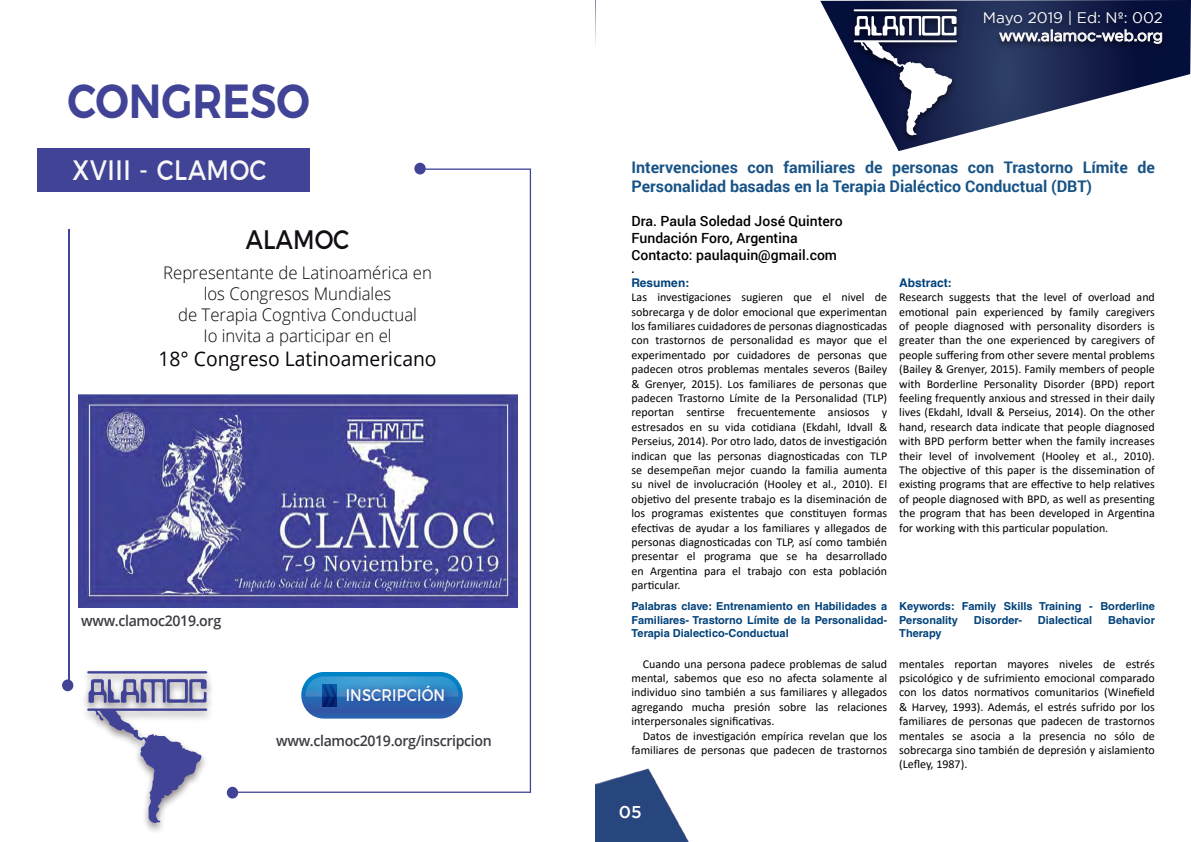
<style>
.page{position:relative;width:1191px;height:842px;background:#fff}
.page>*{position:absolute;margin:0;border:0;box-sizing:border-box;transform-origin:0 0}
.t1{font:600 47.8px "Montserrat";color:#414396;scale:.87 1}
.t2{font:28.1px "Montserrat";letter-spacing:.025em;color:#f9f8f8;scale:.87 1}
.t3{font:26.8px "Montserrat";letter-spacing:.01em;color:#130e14;scale:.87 1}
.t4{font:20.1px "Open Sans";color:#09040b;scale:.96 1}
.t5{font:300 17.4px/20.9px "Open Sans";color:#09040b;text-align:center;scale:.96 1}
.t6{font:500 17px "Gotham";color:#fff}
.t7{font:16.8px "Montserrat";letter-spacing:.01em;color:#f9f8f8;scale:.87 1}
.t8{font:700 16px/19.2px "Roboto";color:#175386}
.t9{font:15.3px/18.3px "Gotham";color:#fff;text-align:right}
.t10{font:600 14.7px "Open Sans";letter-spacing:-.025em;color:#3d3b42;scale:.96 1}
.t11{font:500 14px/16.8px "Roboto";color:#000}
.t12{font:12px/14.4px "Calibri";color:#000;text-align:justify}
.t13{font:700 12px "Helvetica LT Std";color:#00427a}
.t14{font:700 11px/13.2px "Helvetica LT Std";color:#00427a;text-align:justify}
.t15{font:500 11px "Gotham";color:#000}
</style>
<div class="page">
<svg style="left:820px;top:0;width:371px;height:151px"></svg>
<img style="left:845px;top:3px;width:121px;height:143px">
<hr style="left:853px;top:9px;width:104px;height:2px;background:#fff">
<svg style="left:853px;top:16px;width:104px;height:120px"></svg>
<img style="left:974px;top:4px;width:198px;height:51px">
<svg style="left:999px;top:29px;width:163px;height:15px;background:#5e637c"></svg>
<img style="left:595px;top:768px;width:94px;height:74px">
<hr style="left:68px;top:229px;width:1px;height:456px;background:#414396">
<svg style="left:232px;top:168px;width:299px;height:625px"></svg>
<div style="left:414px;top:163px;width:12px;height:11px;background:#414396;border-radius:50%"></div>
<div style="left:227px;top:787px;width:11px;height:11px;background:#414396;border-radius:50%"></div>
<div style="left:62px;top:679px;width:11px;height:12px;background:#414396;border-radius:50%"></div>
<div style="left:37px;top:149px;width:273px;height:43px;background:#414396"></div>
<img style="left:78px;top:395px;width:440px;height:212px">
<svg style="left:301px;top:672px;width:162px;height:47px"></svg>
<svg style="left:305px;top:676px;width:33px;height:31px"></svg>
<img style="left:338px;top:674px;width:122px;height:43px">
<img style="left:84px;top:670px;width:128px;height:162px">
<hr style="left:87px;top:671px;width:120px;height:2px;background:#414396">
<svg style="left:87px;top:679px;width:120px;height:144px"></svg>
<h1 class="t1" style="left:67px;top:63px;width:280px">CONGRESO</h1>
<h2 class="t2" style="left:73px;top:147px;width:224px">XVIII - CLAMOC</h2>
<h3 class="t3" style="left:246px;top:218px;width:121px">ALAMOC</h3>
<h3 class="t5" style="left:163px;top:262px;width:281px">Representante de Latinoamérica en los Congresos Mundiales<br>de Terapia Cogntiva Conductual<br>Io invita a participar en el</h3>
<h3 class="t4" style="left:158px;top:345px;width:291px">18° Congreso Latinoamericano</h3>
<p class="t10" style="left:81px;top:610px;width:147px">www.clamoc2019.org</p>
<h3 class="t7" style="left:346px;top:682px;width:116px">INSCRIPCIÓN</h3>
<p class="t10" style="left:276px;top:730px;width:226px">www.clamoc2019.org/inscripcion</p>
<p class="t9" style="left:983px;top:8px;width:182px">Mayo 2019 | Ed: Nº: 002 www.alamoc-web.org</p>
<h3 class="t8" style="left:631px;top:157px;width:525px">Intervenciones con familiares de personas con Trastorno Límite de<br>Personalidad basadas en la Terapia Dialéctico Conductual (DBT)</h3>
<p class="t11" style="left:631px;top:212px;width:213px">Dra. Paula Soledad José Quintero<br>Fundación Foro, Argentina<br>Contacto: paulaquin@gmail.com</p>
<p class="t15" style="left:631px;top:263px;width:4px">.</p>
<p class="t13" style="left:631px;top:275px;width:59px">Resumen:</p>
<p class="t12" style="left:631px;top:290px;width:257px">Las investigaciones sugieren que el nivel de sobrecarga y de dolor emocional que experimentan los familiares cuidadores de personas diagnosticadas con trastornos de personalidad es mayor que el experimentado por cuidadores de personas que padecen otros problemas mentales severos (Bailey &amp; Grenyer, 2015). Los familiares de personas que padecen Trastorno Límite de la Personalidad (TLP) reportan sentirse frecuentemente ansiosos y estresados en su vida cotidiana (Ekdahl, Idvall &amp; Perseius, 2014). Por otro lado, datos de investigación indican que las personas diagnosticadas con TLP se desempeñan mejor cuando la familia aumenta su nivel de involucración (Hooley et al., 2010). El objetivo del presente trabajo es la diseminación de los programas existentes que constituyen formas efectivas de ayudar a los familiares y allegados de personas diagnosticadas con TLP, así como también presentar el programa que se ha desarrollado en Argentina para el trabajo con esta población particular.</p>
<p class="t14" style="left:631px;top:600px;width:257px">Palabras clave: Entrenamiento en Habilidades a Familiares- Trastorno Límite de la Personalidad-Terapia Dialectico-Conductual</p>
<p class="t14" style="left:899px;top:600px;width:257px">Keywords: Family Skills Training - Borderline<br>Personality</p>
<p class="t13" style="left:899px;top:275px;width:54px">Abstract:</p>
<p class="t12" style="left:899px;top:290px;width:257px">Research suggests that the level of overload and emotional pain experienced by family caregivers of people diagnosed with personality disorders is greater than the one experienced by caregivers of people suffering from other severe mental problems (Bailey &amp; Grenyer, 2015). Family members of people with Borderline Personality Disorder (BPD) report feeling frequently anxious and stressed in their daily lives (Ekdahl, Idvall &amp; Perseius, 2014). On the other hand, research data indicate that people diagnosed with BPD perform better when the family increases their level of involvement (Hooley et al., 2010).<br>The objective of this paper is the dissemination of existing programs that are effective to help relatives of people diagnosed with BPD, as well as presenting the program that has been developed in Argentina for working with this particular population.</p>
<p class="t14" style="left:973px;top:613px;width:50px">Disorder-</p>
<p class="t14" style="left:1038px;top:613px;width:56px">Dialectical</p>
<p class="t14" style="left:1108px;top:613px;width:48px">Behavior</p>
<p class="t14" style="left:899px;top:626px;width:44px">Therapy</p>
<p class="t12" style="left:631px;top:656px;width:257px;text-indent:11px">Cuando una persona padece problemas de salud mental, sabemos que eso no afecta solamente al individuo sino también a sus familiares y allegados agregando mucha presión sobre las relaciones interpersonales significativas.</p>
<p class="t12" style="left:631px;top:728px;width:257px;text-align:right">Datos de investigación empírica revelan que los familiares de personas que padecen de trastornos</p>
<p class="t12" style="left:899px;top:656px;width:257px">mentales reportan mayores niveles de estrés psicológico y de sufrimiento emocional comparado con los datos normativos comunitarios (Winefield &amp; Harvey, 1993). Además, el estrés sufrido por los familiares de personas que padecen de trastornos mentales se asocia a la presencia no sólo de sobrecarga sino también de depresión y aislamiento (Lefley, 1987).</p>
<h3 class="t6" style="left:619px;top:803px;width:24px">05</h3>
</div>
